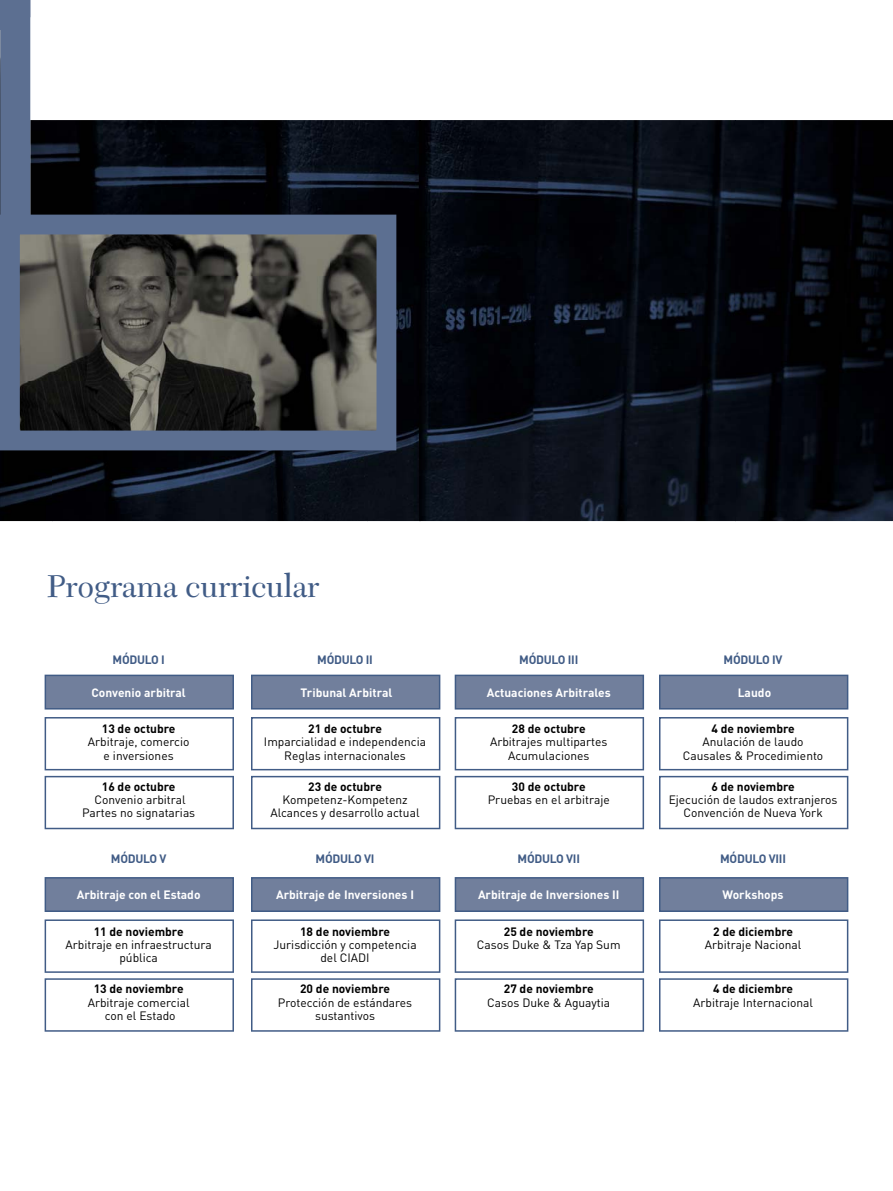
<style>
.page{position:relative;width:893px;height:1191px;background:#fff}
.page>*{position:absolute;margin:0;border:0;box-sizing:border-box;transform-origin:0 0}
.t1{font:33px "Transitional 511 BT";color:#415c86}
.t2{font:12px/13.2px "DIN Pro";color:#000;text-align:center}
.t3{font:700 12px "DIN Pro";color:#000}
.t4{font:700 12px "DIN Pro";color:#fff}
.t5{font:700 12px "DIN Pro";letter-spacing:-.02em;color:#415c86}
</style>
<div class="page">
<img style="left:0;top:521px;width:893px;height:1px">
<img style="left:30px;top:120px;width:390px;height:150px">
<img style="left:420px;top:120px;width:473px;height:401px">
<img style="left:368px;top:270px;width:52px;height:251px">
<img style="left:0;top:450px;width:52px;height:71px">
<img style="left:52px;top:450px;width:316px;height:71px">
<div style="left:45px;top:675px;width:188px;height:34px;background:#717f9c"></div>
<div style="left:45px;top:674px;width:189px;height:35px;border:2px solid #415c86"></div>
<div style="left:45px;top:877px;width:188px;height:34px;background:#717f9c"></div>
<div style="left:45px;top:877px;width:189px;height:35px;border:2px solid #415c86"></div>
<svg style="left:45px;top:717px;width:189px;height:53px"></svg>
<svg style="left:45px;top:919px;width:189px;height:53px"></svg>
<svg style="left:45px;top:776px;width:189px;height:53px"></svg>
<svg style="left:45px;top:978px;width:189px;height:53px"></svg>
<div style="left:103px;top:724px;width:72px;height:9px;background:#fff"></div>
<div style="left:88px;top:738px;width:101px;height:11px;background:#fff"></div>
<div style="left:104px;top:751px;width:69px;height:8px;background:#fff"></div>
<div style="left:95px;top:927px;width:94px;height:8px;background:#fff"></div>
<div style="left:66px;top:940px;width:146px;height:11px;background:#fff"></div>
<div style="left:121px;top:953px;width:36px;height:11px;background:#fff"></div>
<div style="left:103px;top:782px;width:72px;height:9px;background:#fff"></div>
<div style="left:92px;top:795px;width:94px;height:9px;background:#fff"></div>
<div style="left:83px;top:808px;width:112px;height:12px;background:#fff"></div>
<div style="left:95px;top:984px;width:89px;height:9px;background:#fff"></div>
<div style="left:88px;top:998px;width:101px;height:11px;background:#fff"></div>
<div style="left:102px;top:1011px;width:73px;height:8px;background:#fff"></div>
<div style="left:252px;top:675px;width:188px;height:34px;background:#717f9c"></div>
<div style="left:251px;top:674px;width:189px;height:35px;border:2px solid #415c86"></div>
<div style="left:252px;top:877px;width:188px;height:34px;background:#717f9c"></div>
<div style="left:251px;top:877px;width:189px;height:35px;border:2px solid #415c86"></div>
<svg style="left:251px;top:717px;width:189px;height:53px"></svg>
<svg style="left:251px;top:919px;width:189px;height:53px"></svg>
<svg style="left:251px;top:776px;width:189px;height:53px"></svg>
<svg style="left:251px;top:978px;width:189px;height:53px"></svg>
<div style="left:309px;top:724px;width:76px;height:9px;background:#fff"></div>
<div style="left:265px;top:738px;width:161px;height:11px;background:#fff"></div>
<div style="left:285px;top:751px;width:120px;height:11px;background:#fff"></div>
<div style="left:301px;top:927px;width:88px;height:8px;background:#fff"></div>
<div style="left:274px;top:939px;width:143px;height:12px;background:#fff"></div>
<div style="left:321px;top:953px;width:47px;height:9px;background:#fff"></div>
<div style="left:309px;top:782px;width:72px;height:9px;background:#fff"></div>
<div style="left:284px;top:795px;width:124px;height:11px;background:#fff"></div>
<div style="left:271px;top:808px;width:148px;height:12px;background:#fff"></div>
<div style="left:301px;top:984px;width:92px;height:9px;background:#fff"></div>
<div style="left:279px;top:997px;width:133px;height:9px;background:#fff"></div>
<div style="left:316px;top:1011px;width:58px;height:8px;background:#fff"></div>
<div style="left:455px;top:675px;width:188px;height:34px;background:#717f9c"></div>
<div style="left:455px;top:674px;width:189px;height:35px;border:2px solid #415c86"></div>
<div style="left:455px;top:877px;width:188px;height:34px;background:#717f9c"></div>
<div style="left:455px;top:877px;width:189px;height:35px;border:2px solid #415c86"></div>
<div style="left:660px;top:675px;width:188px;height:34px;background:#717f9c"></div>
<div style="left:659px;top:674px;width:189px;height:35px;border:2px solid #415c86"></div>
<div style="left:660px;top:877px;width:188px;height:34px;background:#717f9c"></div>
<div style="left:659px;top:877px;width:189px;height:35px;border:2px solid #415c86"></div>
<svg style="left:455px;top:717px;width:189px;height:53px"></svg>
<svg style="left:455px;top:919px;width:189px;height:53px"></svg>
<svg style="left:659px;top:717px;width:189px;height:53px"></svg>
<svg style="left:659px;top:919px;width:189px;height:53px"></svg>
<svg style="left:455px;top:776px;width:189px;height:53px"></svg>
<svg style="left:455px;top:978px;width:189px;height:53px"></svg>
<svg style="left:659px;top:776px;width:189px;height:53px"></svg>
<svg style="left:659px;top:978px;width:189px;height:53px"></svg>
<div style="left:513px;top:724px;width:73px;height:9px;background:#fff"></div>
<div style="left:490px;top:738px;width:117px;height:11px;background:#fff"></div>
<div style="left:508px;top:751px;width:81px;height:8px;background:#fff"></div>
<div style="left:504px;top:927px;width:90px;height:8px;background:#fff"></div>
<div style="left:478px;top:940px;width:141px;height:11px;background:#fff"></div>
<div style="left:712px;top:724px;width:88px;height:9px;background:#fff"></div>
<div style="left:703px;top:737px;width:101px;height:9px;background:#fff"></div>
<div style="left:684px;top:751px;width:138px;height:8px;background:#fff"></div>
<div style="left:714px;top:927px;width:79px;height:8px;background:#fff"></div>
<div style="left:705px;top:940px;width:96px;height:11px;background:#fff"></div>
<div style="left:512px;top:782px;width:73px;height:9px;background:#fff"></div>
<div style="left:489px;top:795px;width:120px;height:11px;background:#fff"></div>
<div style="left:504px;top:984px;width:90px;height:9px;background:#fff"></div>
<div style="left:488px;top:998px;width:121px;height:11px;background:#fff"></div>
<div style="left:712px;top:782px;width:82px;height:9px;background:#fff"></div>
<div style="left:670px;top:795px;width:167px;height:11px;background:#fff"></div>
<div style="left:684px;top:808px;width:138px;height:9px;background:#fff"></div>
<div style="left:713px;top:984px;width:83px;height:9px;background:#fff"></div>
<div style="left:693px;top:998px;width:120px;height:11px;background:#fff"></div>
<div style="left:0;top:17px;width:30px;height:198px;background:#5c6f91"></div>
<img style="left:21px;top:236px;width:354px;height:193px">
<div style="left:0;top:215px;width:396px;height:235px;border:20px solid #5c6f91"></div>
<div style="left:0;top:0;width:30px;height:17px;background:#5c6f91"></div>
<h1 class="t1" style="left:46px;top:573px;width:275px">Programa curricular</h1>
<p class="t5" style="left:113px;top:655px;width:54px">MÓDULO I</p>
<p class="t5" style="left:317px;top:655px;width:57px">MÓDULO II</p>
<p class="t5" style="left:519px;top:655px;width:61px">MÓDULO III</p>
<p class="t5" style="left:723px;top:655px;width:61px">MÓDULO IV</p>
<p class="t4" style="left:91px;top:688px;width:96px">Convenio arbitral</p>
<p class="t4" style="left:301px;top:688px;width:93px">Tribunal Arbitral</p>
<p class="t4" style="left:487px;top:688px;width:126px">Actuaciones Arbitrales</p>
<p class="t4" style="left:738px;top:688px;width:35px">Laudo</p>
<p class="t3" style="left:102px;top:724px;width:75px">13 de octubre</p>
<p class="t2" style="left:88px;top:737px;width:103px">Arbitraje, comercio e inversiones</p>
<p class="t3" style="left:308px;top:724px;width:75px">21 de octubre</p>
<p class="t2" style="left:264px;top:737px;width:164px">Imparcialidad e independencia<br>Reglas internacionales</p>
<p class="t3" style="left:512px;top:724px;width:75px">28 de octubre</p>
<p class="t2" style="left:490px;top:737px;width:119px">Arbitrajes multipartes<br>Acumulaciones</p>
<p class="t3" style="left:711px;top:724px;width:85px">4 de noviembre</p>
<p class="t2" style="left:683px;top:737px;width:142px">Anulación de laudo<br>Causales &amp; Procedimiento</p>
<p class="t3" style="left:102px;top:782px;width:75px">16 de octubre</p>
<p class="t2" style="left:82px;top:794px;width:115px">Convenio arbitral<br>Partes no signatarias</p>
<p class="t3" style="left:308px;top:782px;width:75px">23 de octubre</p>
<p class="t2" style="left:271px;top:794px;width:150px">Kompetenz-Kompetenz<br>Alcances y desarrollo actual</p>
<p class="t3" style="left:512px;top:782px;width:75px">30 de octubre</p>
<p class="t2" style="left:488px;top:794px;width:124px">Pruebas en el arbitraje</p>
<p class="t3" style="left:711px;top:782px;width:85px">6 de noviembre</p>
<p class="t2" style="left:669px;top:794px;width:170px">Ejecución de laudos extranjeros<br>Convención de Nueva York</p>
<p class="t5" style="left:111px;top:855px;width:57px">MÓDULO V</p>
<p class="t5" style="left:316px;top:855px;width:61px">MÓDULO VI</p>
<p class="t5" style="left:518px;top:855px;width:64px">MÓDULO VII</p>
<p class="t5" style="left:720px;top:855px;width:67px">MÓDULO VIII</p>
<p class="t4" style="left:77px;top:890px;width:125px">Arbitraje con el Estado</p>
<p class="t4" style="left:276px;top:890px;width:139px">Arbitraje de Inversiones I</p>
<p class="t4" style="left:478px;top:890px;width:143px">Arbitraje de Inversiones II</p>
<p class="t4" style="left:723px;top:890px;width:62px">Workshops</p>
<p class="t3" style="left:94px;top:927px;width:91px">11 de noviembre</p>
<p class="t2" style="left:66px;top:939px;width:148px">Arbitraje en infraestructura pública</p>
<p class="t3" style="left:300px;top:927px;width:91px">18 de noviembre</p>
<p class="t2" style="left:273px;top:939px;width:145px">Jurisdicción y competencia del CIADI</p>
<p class="t3" style="left:504px;top:927px;width:91px">25 de noviembre</p>
<p class="t2" style="left:477px;top:939px;width:145px">Casos Duke &amp; Tza Yap Sum</p>
<p class="t3" style="left:713px;top:927px;width:81px">2 de diciembre</p>
<p class="t2" style="left:705px;top:939px;width:98px">Arbitraje Nacional</p>
<p class="t3" style="left:94px;top:984px;width:91px">13 de noviembre</p>
<p class="t2" style="left:88px;top:997px;width:103px">Arbitraje comercial con el Estado</p>
<p class="t3" style="left:300px;top:984px;width:91px">20 de noviembre</p>
<p class="t2" style="left:278px;top:997px;width:136px">Protección de estándares sustantivos</p>
<p class="t3" style="left:504px;top:984px;width:91px">27 de noviembre</p>
<p class="t2" style="left:487px;top:997px;width:125px">Casos Duke &amp; Aguaytia</p>
<p class="t3" style="left:713px;top:984px;width:81px">4 de diciembre</p>
<p class="t2" style="left:693px;top:997px;width:121px">Arbitraje Internacional</p>
</div>
